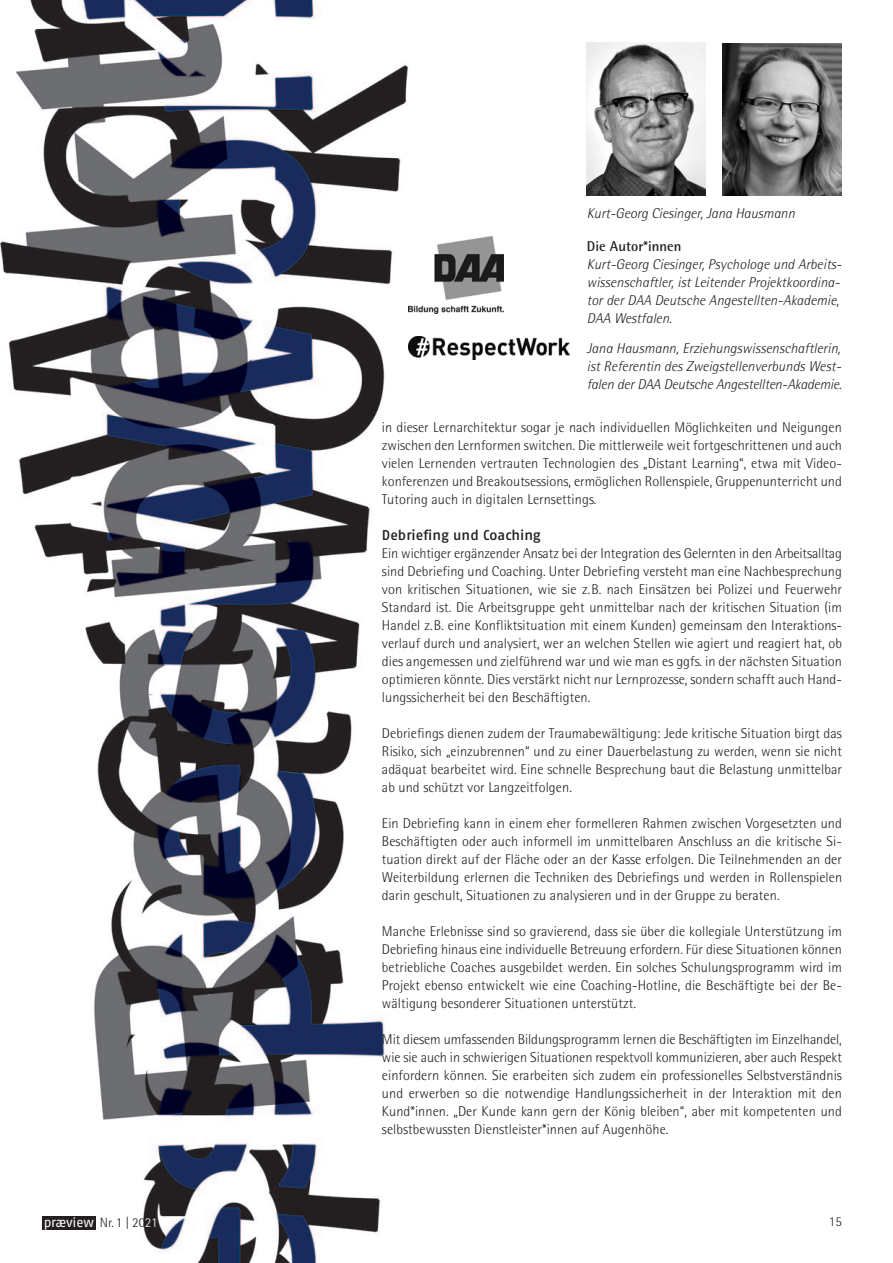
<style>
.page{position:relative;width:893px;height:1263px;background:#fff}
.page>*{position:absolute;margin:0;border:0;box-sizing:border-box;transform-origin:0 0}
.t1{font:300 14.25px/18px "Rotis Semi Sans";letter-spacing:.005em;color:#231f20;text-align:justify}
.t2{font:italic 300 14.25px/18px "Rotis Semi Sans";letter-spacing:.005em;color:#231f20}
.t3{font:14.25px "Fago No Med";color:#231f20}
.t4{font:700 14.25px "Rotis Semi Sans";letter-spacing:.005em;color:#231f20}
.t5{font:13.5px "Fago No";letter-spacing:-.015em;color:#fff}
.t6{font:300 13.5px "Rotis Semi Sans";color:#231f20}
.s1{font-family:"Rotis Semi Sans";font-weight:300;color:#231f20}
.s2{font-family:"Rotis Semi Sans";font-weight:300}
</style>
<div class="page">
<img style="left:0;top:0;width:425px;height:1263px">
<div style="left:43px;top:1216px;width:53px;height:13px;background:#231f20"></div>
<img style="left:587px;top:43px;width:119px;height:153px">
<img style="left:723px;top:44px;width:119px;height:152px">
<div style="left:409px;top:337px;width:161px;height:27px;background:#fff"></div>
<img style="left:409px;top:337px;width:160px;height:23px">
<div style="left:409px;top:236px;width:102px;height:81px;background:#fff"></div>
<img style="left:409px;top:236px;width:95px;height:77px">
<p class="t2" style="left:587px;top:204px;width:210px">Kurt-Georg Ciesinger, Jana Hausmann</p>
<p class="t4" style="left:587px;top:237px;width:96px">Die Autor*innen</p>
<p class="t2" style="left:587px;top:255px;width:256px">Kurt-Georg Ciesinger, Psychologe und Arbeits&shy;wissenschaftler, ist Leitender Projektkoordina&shy;tor der DAA Deutsche Angestellten-Akademie, DAA Westfalen.</p>
<p class="t2" style="left:587px;top:339px;width:257px;text-align:justify">Jana Hausmann, Erziehungswissenschaftlerin, ist Referentin des Zweigstellenverbunds West&shy;falen der DAA Deutsche Angestellten-Akademie.</p>
<p class="t1" style="left:382px;top:418px;width:462px">in dieser Lernarchitektur sogar je nach individuellen Möglichkeiten und Neigungen zwischen den Lernformen switchen. Die mittlerweile weit fortgeschrittenen und auch vielen Lernenden vertrauten Technologien des „Distant Learning“, etwa mit Video&shy;konferenzen und Breakoutsessions, ermöglichen Rollenspiele, Gruppenunterricht und Tutoring auch in digitalen Lernsettings.</p>
<p class="t3" style="left:382px;top:527px;width:160px">Debriefing und Coaching</p>
<p class="t1" style="left:382px;top:544px;width:462px">Ein wichtiger ergänzender Ansatz bei der Integration des Gelernten in den Arbeitsalltag sind Debriefing und Coaching. Unter Debriefing versteht man eine Nachbesprechung von kritischen Situationen, wie sie z.B. nach Einsätzen bei Polizei und Feuerwehr Standard ist. Die Arbeitsgruppe geht unmittelbar nach der kritischen Situation (im Handel z.B. eine Konfliktsituation mit einem Kunden) gemeinsam den Interaktions&shy;verlauf durch und analysiert, wer an welchen Stellen wie agiert und reagiert hat, ob dies angemessen und zielführend war und wie man es ggfs. in der nächsten Situation optimieren könnte. Dies verstärkt nicht nur Lernprozesse, sondern schafft auch Hand&shy;lungssicherheit bei den Beschäftigten.</p>
<p class="t1" style="left:382px;top:724px;width:462px">Debriefings dienen zudem der Traumabewältigung: Jede kritische Situation birgt das Risiko, sich „einzubrennen“ und zu einer Dauerbelastung zu werden, wenn sie nicht adäquat bearbeitet wird. Eine schnelle Besprechung baut die Belastung unmittelbar ab und schützt vor Langzeitfolgen.</p>
<p class="t1" style="left:382px;top:814px;width:462px">Ein Debriefing kann in einem eher formelleren Rahmen zwischen Vorgesetzten und Beschäftigten oder auch informell im unmittelbaren Anschluss an die kritische Si&shy;tuation direkt auf der Fläche oder an der Kasse erfolgen. Die Teilnehmenden an der Weiterbildung erlernen die Techniken des Debriefings und werden in Rollenspielen darin geschult, Situationen zu analysieren und in der Gruppe zu beraten.</p>
<p class="t1" style="left:382px;top:922px;width:462px">Manche Erlebnisse sind so gravierend, dass sie über die kollegiale Unterstützung im Debriefing hinaus eine individuelle Betreuung erfordern. Für diese Situationen können betriebliche Coaches ausgebildet werden. Ein solches Schulungsprogramm wird im Projekt ebenso entwickelt wie eine Coaching-Hotline, die Beschäftig te bei der Be&shy;wältigung besonderer Situationen unterstützt.</p>
<p class="t1" style="left:382px;top:1030px;width:462px">Mit diesem umfassenden Bildungsprogramm lernen die Beschäftigten im Einzelhandel, wie sie auch in schwierigen Situationen respektvoll kommunizieren, aber auch Respekt einfordern können. Sie erarbeiten sich zudem ein professionelles Selbstverständnis und erwerben so die notwendige Handlungssicherheit in der Interaktion mit den Kund*innen. „Der Kunde kann gern der König bleiben“, aber mit kompetenten und selbstbewussten Dienstleister*innen auf Augenhöhe.</p>
<p class="t5" style="left:44px;top:1215px;width:115px">præview <span class="s1">Nr. 1 | 20</span><span class="s2">21</span></p>
<p class="t6" style="left:829px;top:1213px;width:15px">15</p>
</div>
